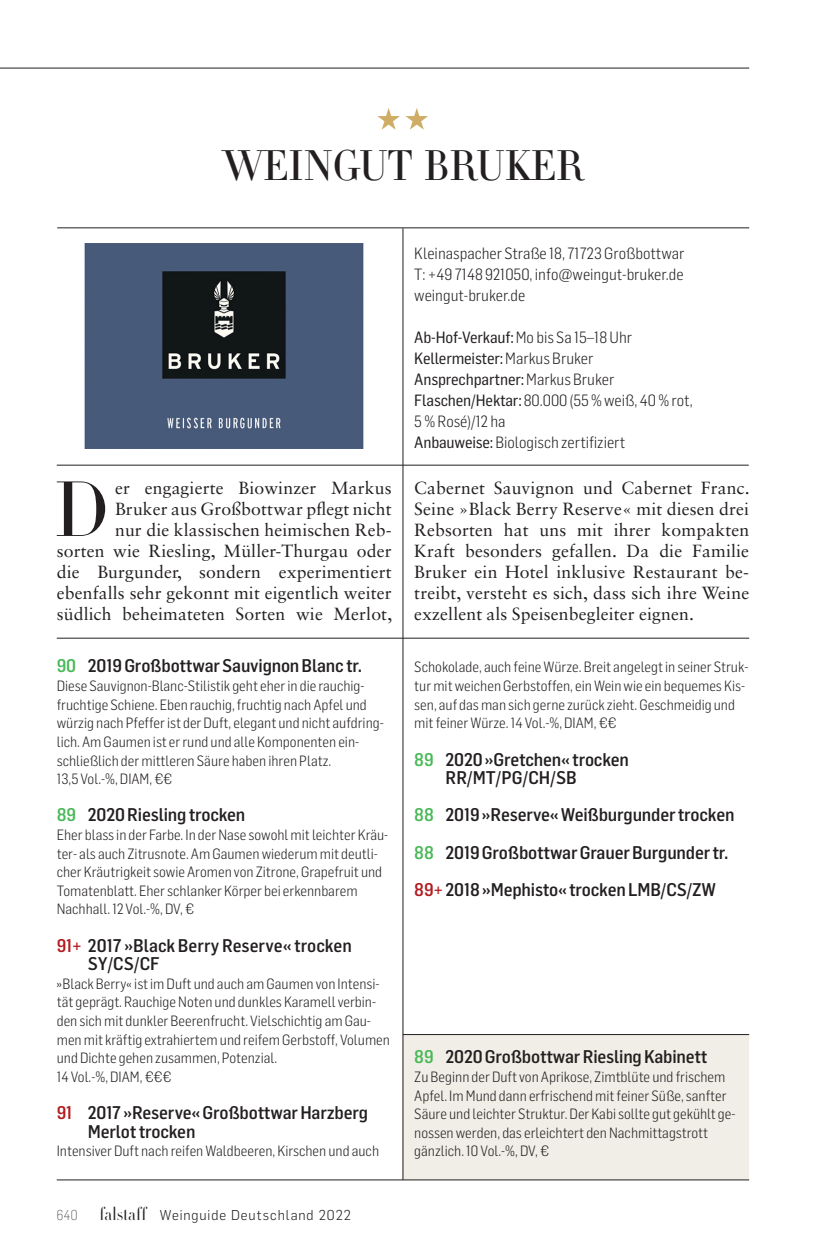
<style>
.page{position:relative;width:840px;height:1248px;background:#fff}
.page>*{position:absolute;margin:0;border:0;box-sizing:border-box;transform-origin:0 0}
.t1{font:300 76.8px "HTF Didot L24";color:#231f20}
.t2{font:300 42px "HTF Didot L11";letter-spacing:-.01em;color:#231f20}
.t3{font:500 18px/18.6px "Flama Semicondensed";letter-spacing:-.01em;color:#231f20}
.t4{font:17.6px/21px "Sabon LT Std";letter-spacing:.01em;color:#231f20;text-align:right}
.t5{font:300 16px/21px "Flama Semicondensed";color:#231f20;text-align:justify}
.t6{font:16px/21px "Flama Semicondensed Basic";letter-spacing:-.01em;color:#231f20}
.t7{font:300 14.6px/18.6px "Flama Semicondensed";color:#231f20}
.t8{font:300 14px "Flama";letter-spacing:.07em;color:#231f20}
.s1{font-family:"Flama Semicondensed";font-weight:300}
.s2{font-family:"Flama Semicondensed Basic";font-weight:400}
.s3{color:#49b857}
.s4{color:#b21b1f}
.s5{font-family:"Flama Semicondensed";font-weight:200}
.s6{font-family:"HTF Didot L96";font-size:18px}
</style>
<div class="page">
<div style="left:402px;top:960px;width:346px;height:219px;background:#f1ede7"></div>
<img style="left:84px;top:244px;width:280px;height:204px">
<div style="left:403px;top:948px;width:345px;height:86px;background:#fff"></div>
<hr style="left:403px;top:1034px;width:345px;height:1px;background:#231f20">
<hr style="left:57px;top:227px;width:691px;height:1px;background:#231f20">
<hr style="left:57px;top:464px;width:691px;height:1px;background:#231f20">
<hr style="left:57px;top:637px;width:691px;height:1px;background:#231f20">
<hr style="left:402px;top:228px;width:1px;height:951px;background:#231f20">
<hr style="left:57px;top:1179px;width:691px;height:1px;background:#231f20">
<hr style="left:0;top:68px;width:748px;height:1px;background:#231f20">
<h2 class="t2" style="left:222px;top:135px;width:362px">WEINGUT BRUKER</h2>
<p class="t5" style="left:414px;top:242px;width:271px">Kleinaspacher Straße 18, 71723 Großbottwar T: +49 7148 921050, info@weingut-bruker.de weingut-bruker.de</p>
<p class="t6" style="left:414px;top:326px;width:219px">Ab-Hof-Verkauf: <span class="s1">Mo bis Sa 15–18 Uhr<br></span>Kellermeister: <span class="s1">Markus Bruker<br></span>Ansprechpartner: <span class="s1">Markus Bruker</span></p>
<p class="t5" style="left:414px;top:389px;width:280px;text-align:left"><span class="s2">Flaschen/Hektar:</span> 80.000 (55 % weiß, 40 % rot,<br>5 % Rosé)/12 ha<br><span class="s2">Anbauweise:</span> Biologisch zertifiziert</p>
<p class="t4" style="left:57px;top:477px;width:337px">er engagierte Biowinzer Markus<br>Bruker aus Großbottwar pflegt nicht<br>nur die klassischen heimischen Reb-<br>sorten wie Riesling, Müller-Thurgau oder die Burgunder, sondern experimentiert ebenfalls sehr gekonnt mit eigentlich weiter südlich beheimateten Sorten wie Merlot,</p>
<p class="t4" style="left:414px;top:477px;width:337px;text-align:justify">Cabernet Sauvignon und Cabernet Franc.<br>Seine »Black Berry Reserve« mit diesen drei Rebsorten hat uns mit ihrer kompakten Kraft besonders gefallen. Da die Familie Bruker ein Hotel inklusive Restaurant be&shy;treibt, versteht es sich, dass sich ihre Weine exzellent als Speisenbegleiter eignen.</p>
<h1 class="t1" style="left:54px;top:454px;width:57px">D</h1>
<p class="t3" style="left:57px;top:656px;width:307px"><span class="s3">90</span> 2019 Großbottwar Sauvignon Blanc tr.</p>
<p class="t7" style="left:57px;top:676px;width:328px">Diese Sauvignon-Blanc-Stilistik geht eher in die rauchig&shy;fruchtige Schiene. Eben rauchig, fruchtig nach Apfel und würzig nach Pfeffer ist der Duft, elegant und nicht aufdring&shy;lich. Am Gaumen ist er rund und alle Komponenten ein&shy;schließlich der mittleren Säure haben ihren Platz.<br>13,5 Vol.-%, DIAM, €€</p>
<p class="t3" style="left:57px;top:804px;width:190px"><span class="s3">89</span> 2020 Riesling trocken</p>
<p class="t7" style="left:57px;top:824px;width:333px">Eher blass in der Farbe. In der Nase sowohl mit leichter Kräu&shy;ter- als auch Zitrusnote. Am Gaumen wiederum mit deutli&shy;cher Kräutrigkeit sowie Aromen von Zitrone, Grapefruit und Tomatenblatt. Eher schlanker Körper bei erkennbarem Nachhall. 12 Vol.-%, DV, €</p>
<p class="t3" style="left:88px;top:935px;width:265px;text-indent:-31px"><span class="s4">91+</span> 2017 »Black Berry Reserve« trocken<br>SY/CS/CF</p>
<p class="t7" style="left:57px;top:973px;width:334px">»Black Berry« ist im Duft und auch am Gaumen von Intensi&shy;tät geprägt. Rauchige Noten und dunkles Karamell verbin&shy;den sich mit dunkler Beerenfrucht. Vielschichtig am Gau&shy;men mit kräftig extrahiertem und reifem Gerbstoff, Volumen und Dichte gehen zusammen, Potenzial.<br>14 Vol.-%, DIAM, €€€</p>
<p class="t3" style="left:88px;top:1102px;width:281px;text-indent:-31px"><span class="s4">91</span> 2017 »Reserve« Großbottwar Harzberg<br>Merlot trocken</p>
<p class="t7" style="left:57px;top:1141px;width:324px">Intensiver Duft nach reifen Waldbeeren, Kirschen und auch</p>
<p class="t8" style="left:57px;top:1204px;width:295px"><span class="s5">640</span> <span class="s6">falstaff</span> Weinguide Deutschland 2022</p>
<p class="t7" style="left:414px;top:657px;width:335px">Schokolade, auch feine Würze. Breit angelegt in seiner Struk&shy;tur mit weichen Gerbstoffen, ein Wein wie ein bequemes Kis&shy;sen, auf das man sich gerne zurück zieht. Geschmeidig und mit feiner Würze. 14 Vol.-%, DIAM, €€</p>
<p class="t3" style="left:445px;top:749px;width:185px;text-indent:-31px"><span class="s3">89</span> 2020 »Gretchen« trocken<br>RR/MT/PG/CH/SB</p>
<p class="t3" style="left:414px;top:795px;width:321px;line-height:37.2px"><span class="s3">88</span> 2019 »Reserve« Weißburgunder trocken<br><span class="s3">88</span> 2019 Großbottwar Grauer Burgunder tr.<br><span class="s4">89+</span>2018 »Mephisto« trocken LMB/CS/ZW</p>
<p class="t3" style="left:414px;top:1046px;width:294px"><span class="s3">89</span> 2020 Großbottwar Riesling Kabinett</p>
<p class="t7" style="left:414px;top:1066px;width:322px">Zu Beginn der Duft von Aprikose, Zimtblüte und frischem Apfel. Im Mund dann erfrischend mit feiner Süße, sanfter Säure und leichter Struktur. Der Kabi sollte gut gekühlt ge&shy;nossen werden, das erleichtert den Nachmittagstrott gänzlich. 10 Vol.-%, DV, €</p>
</div>
